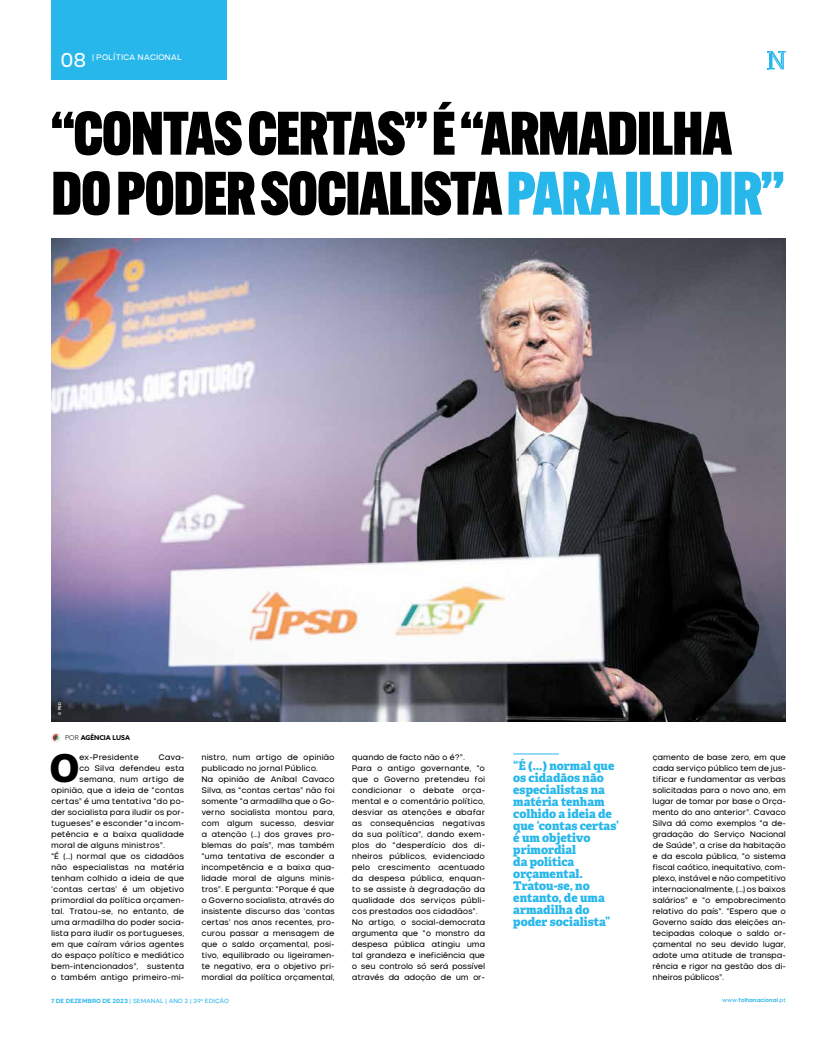
<style>
.page{position:relative;width:820px;height:1049px;background:#fff}
.page>*{position:absolute;margin:0;border:0;box-sizing:border-box;transform-origin:0 0}
.t1{font:900 60px/60px "Alternate Gothic Cond ATF";letter-spacing:-.01em;color:#000}
.t2{font:800 38.4px "Adelle";color:#000}
.t3{font:20px "Nominee";color:#fff}
.t4{font:800 12px/12px "Adelle";color:#27b7eb}
.t5{font:8px/11px "Nominee";letter-spacing:-.02em;color:#000}
.t6{font:8px "Nominee";letter-spacing:-.02em;color:#fff}
.t7{font:700 6.7px "Azo Sans";color:#000}
.t8{font:6px "Nominee";letter-spacing:-.01em;color:#27b7eb}
.t9{font:700 5.5px "Nominee";letter-spacing:-.015em;color:#29b6eb}
.t10{font:600 4px "Articulat CF";color:#fff}
.s1{color:#27b7eb}
.s2{font-weight:300}
.s3{font-weight:700}
.s4{font-weight:400}
</style>
<div class="page">
<img style="left:51px;top:238px;width:734px;height:484px">
<hr style="left:513px;top:753px;width:45px;height:1px;background:#27b7eb">
<svg style="left:51px;top:733px;width:10px;height:9px"></svg>
<svg style="left:53px;top:734px;width:5px;height:7px"></svg>
<svg style="left:767px;top:51px;width:18px;height:18px"></svg>
<div style="left:51px;top:0;width:175px;height:80px;background:#27b7eb"></div>
<h3 class="t3" style="left:60px;top:48px;width:28px">08</h3>
<p class="t6" style="left:92px;top:52px;width:91px">| POLÍTICA NACIONAL</p>
<h1 class="t1" style="left:51px;top:103px;width:734px">“CONTAS CERTAS” É “ARMADILHA<br>DO PODER SOCIALISTA <span class="s1">PARA ILUDIR”</span></h1>
<p class="t10" style="left:57px;top:714px;width:13px;rotate:-90deg">© PSD</p>
<p class="t7" style="left:65px;top:733px;width:66px"><span class="s2">POR</span> AGÊNCIA LUSA</p>
<h2 class="t2" style="left:50px;top:743px;width:30px">O</h2>
<p class="t5" style="left:79px;top:751px;width:61px">ex-Presidente</p>
<p class="t5" style="left:158px;top:751px;width:28px">Cava-</p>
<p class="t5" style="left:79px;top:762px;width:107px">co Silva defendeu esta</p>
<p class="t5" style="left:79px;top:773px;width:107px">semana, num artigo de</p>
<p class="t5" style="left:51px;top:784px;width:135px">opinião, que a ideia de “contas</p>
<p class="t5" style="left:51px;top:795px;width:135px">certas” é uma tentativa “do po-</p>
<p class="t5" style="left:51px;top:806px;width:135px">der socialista para iludir os por-</p>
<p class="t5" style="left:51px;top:817px;width:135px">tugueses” e esconder “a incom-</p>
<p class="t5" style="left:51px;top:828px;width:135px">petência e a baixa qualidade</p>
<p class="t5" style="left:51px;top:839px;width:115px">moral de alguns ministros”.</p>
<p class="t5" style="left:51px;top:850px;width:135px">“É (…) normal que os cidadãos</p>
<p class="t5" style="left:51px;top:861px;width:135px">não especialistas na matéria</p>
<p class="t5" style="left:51px;top:872px;width:135px">tenham colhido a ideia de que</p>
<p class="t5" style="left:51px;top:883px;width:135px">‘contas certas’ é um objetivo</p>
<p class="t5" style="left:51px;top:894px;width:135px">primordial da política orçamen-</p>
<p class="t5" style="left:51px;top:905px;width:135px">tal. Tratou-se, no entanto, de</p>
<p class="t5" style="left:51px;top:916px;width:135px">uma armadilha do poder socia-</p>
<p class="t5" style="left:51px;top:927px;width:135px">lista para iludir os portugueses,</p>
<p class="t5" style="left:51px;top:938px;width:135px">em que caíram vários agentes</p>
<p class="t5" style="left:51px;top:949px;width:135px">do espaço político e mediático</p>
<p class="t5" style="left:51px;top:960px;width:135px">bem-intencionados”, sustenta</p>
<p class="t5" style="left:51px;top:971px;width:135px">o também antigo primeiro-mi-</p>
<p class="t5" style="left:201px;top:751px;width:135px">nistro, num artigo de opinião publicado no jornal Público.<br>Na opinião de Aníbal Cavaco<br>Silva, as “contas certas” não foi somente “a armadilha que o Go&shy;verno socialista montou para, com algum sucesso, desviar a atenção (…) dos graves pro&shy;blemas do país”, mas também “uma tentativa de esconder a incompetência e a baixa qua&shy;lidade moral de alguns minis&shy;tros”. E pergunta: “Porque é que o Governo socialista, através do insistente discurso das ‘contas certas’ nos anos recentes, pro&shy;curou passar a mensagem de que o saldo orçamental, posi&shy;tivo, equilibrado ou ligeiramen&shy;te negativo, era o objetivo pri&shy;mordial da política orçamental,</p>
<p class="t5" style="left:352px;top:751px;width:135px">quando de facto não o é?”.<br>Para o antigo governante, “o que o Governo pretendeu foi condicionar o debate orça&shy;mental e o comentário político, desviar as atenções e abafar as consequências negativas da sua política”, dando exem&shy;plos do “desperdício dos di&shy;nheiros públicos, evidenciado pelo crescimento acentuado da despesa pública, enquan&shy;to se assiste à degradação da qualidade dos serviços públi&shy;cos prestados aos cidadãos”.<br>No artigo, o social-democrata argumenta que “o monstro da despesa pública atingiu uma tal grandeza e ineficiência que o seu controlo só será possível através da adoção de um or-</p>
<p class="t5" style="left:652px;top:751px;width:135px;text-align:justify">çamento de base zero, em que cada serviço público tem de jus&shy;tificar e fundamentar as verbas solicitadas para o novo ano, em lugar de tomar por base o Orça&shy;mento do ano anterior”. Cavaco Silva dá como exemplos “a de&shy;gradação do Serviço Nacional de Saúde”, a crise da habitação e da escola pública, “o sistema fiscal caótico, inequitativo, com&shy;plexo, instável e não competitivo internacionalmente, (…) os baixos salários” e “o empobrecimento relativo do país”. “Espero que o Governo saído das eleições an&shy;tecipadas coloque o saldo or&shy;çamental no seu devido lugar, adote uma atitude de transpa&shy;rência e rigor na gestão dos di&shy;nheiros públicos”.</p>
<h3 class="t4" style="left:513px;top:759px;width:107px">“É (…) normal que os cidadãos não especialistas na matéria tenham colhido a ideia de que ‘contas certas’ é um objetivo primordial<br>da política orçamental.<br>Tratou-se, no entanto, de uma armadilha do poder socialista”</h3>
<p class="t8" style="left:51px;top:997px;width:179px"><span class="s3">7 DE DEZEMBRO DE 2023</span> | SEMANAL | ANO 2 | 39<sup>a</sup> EDIÇÃO</p>
<p class="t9" style="left:722px;top:997px;width:65px"><span class="s4">www.</span>folhanacional<span class="s4">.pt</span></p>
</div>
